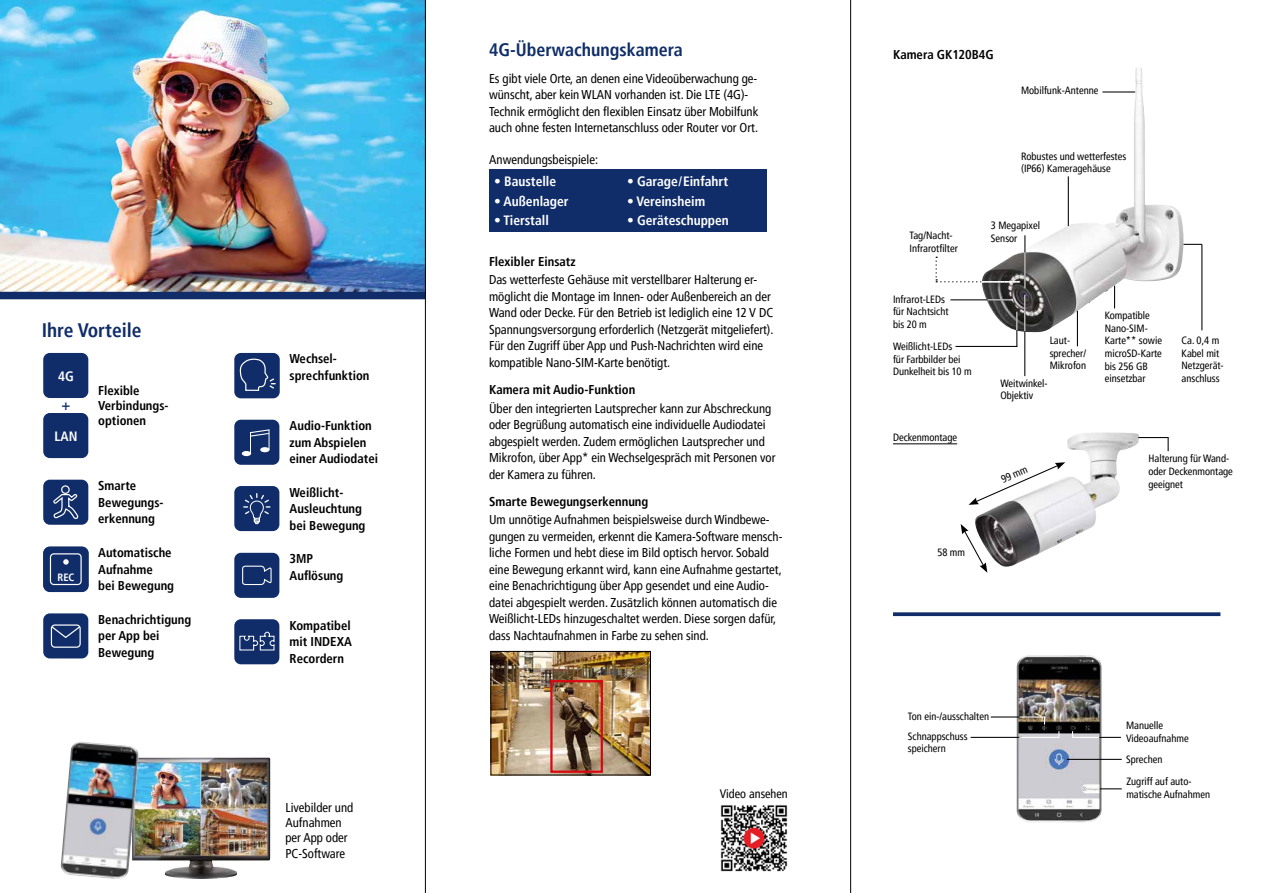
<style>
.page{position:relative;width:1263px;height:893px;background:#fff}
.page>*{position:absolute;margin:0;border:0;box-sizing:border-box;transform-origin:0 0}
.t1{font:700 condensed 19.5px "Frutiger LT Pro";color:#102d69}
.t2{font:700 condensed 18px "Frutiger LT Pro";color:#102d69}
.t3{font:700 condensed 15px "Frutiger LT Pro";color:#102d69}
.t4{font:700 condensed 13.5px "Frutiger LT Pro";color:#fff}
.t5{font:condensed 12.75px/16.5px "Frutiger LT Pro";color:#000}
.t6{font:700 condensed 12.75px/16.5px "Frutiger LT Pro";color:#000}
.t7{font:condensed 12.3px "Frutiger LT Pro";color:#000}
.t8{font:condensed 10.5px/12.6px "Frutiger LT Pro";color:#000}
.t9{font:700 condensed 10.5px "Frutiger LT Pro";color:#fff}
</style>
<div class="page">
<img style="left:980px;top:67px;width:203px;height:265px">
<img style="left:0;top:0;width:425px;height:292px">
<div style="left:0;top:292px;width:425px;height:7px;background:#102d69"></div>
<img style="left:139px;top:758px;width:131px;height:121px">
<img style="left:60px;top:742px;width:79px;height:137px">
<img style="left:720px;top:805px;width:68px;height:67px">
<hr style="left:1068px;top:176px;width:1px;height:50px;background:#000">
<hr style="left:1201px;top:244px;width:1px;height:86px;background:#000">
<svg style="left:1183px;top:244px;width:19px;height:1px"></svg>
<hr style="left:1102px;top:91px;width:33px;height:2px;background:#000">
<svg style="left:935px;top:257px;width:86px;height:25px"></svg>
<hr style="left:1024px;top:295px;width:1px;height:81px;background:#000">
<hr style="left:1016px;top:312px;width:1px;height:35px;background:#000">
<hr style="left:1024px;top:295px;width:1px;height:36px;background:#fff">
<svg style="left:1016px;top:312px;width:1px;height:18px"></svg>
<hr style="left:950px;top:299px;width:59px;height:1px;background:#000">
<hr style="left:955px;top:346px;width:62px;height:1px;background:#000">
<svg style="left:987px;top:299px;width:26px;height:1px"></svg>
<hr style="left:1077px;top:311px;width:1px;height:35px;background:#000">
<svg style="left:1114px;top:286px;width:1px;height:22px"></svg>
<hr style="left:1024px;top:235px;width:1px;height:53px;background:#000">
<hr style="left:1024px;top:252px;width:1px;height:36px;background:#fff">
<div style="left:234px;top:420px;width:45px;height:45px;background:#102d69;border-radius:7px"></div>
<svg style="left:242px;top:429px;width:32px;height:36px"></svg>
<div style="left:43px;top:413px;width:45px;height:45px;background:#102d69;border-radius:7px"></div>
<div style="left:43px;top:353px;width:45px;height:45px;background:#102d69;border-radius:7px"></div>
<img style="left:492px;top:653px;width:157px;height:120px">
<div style="left:490px;top:651px;width:161px;height:124px;border:1px solid #000"></div>
<div style="left:550px;top:680px;width:53px;height:93px;border:2px solid #db0812"></div>
<svg style="left:893px;top:612px;width:327px;height:4px"></svg>
<hr style="left:893px;top:443px;width:64px;height:1px;background:#000">
<img style="left:975px;top:432px;width:164px;height:135px">
<hr style="left:1138px;top:437px;width:30px;height:1px;background:#000">
<svg style="left:1167px;top:437px;width:2px;height:14px"></svg>
<svg style="left:968px;top:462px;width:97px;height:43px"></svg>
<svg style="left:961px;top:524px;width:26px;height:49px"></svg>
<img style="left:1017px;top:655px;width:84px;height:167px">
<hr style="left:1067px;top:759px;width:55px;height:1px;background:#000">
<svg style="left:1100px;top:788px;width:22px;height:1px"></svg>
<hr style="left:971px;top:737px;width:51px;height:1px;background:#000">
<hr style="left:991px;top:716px;width:30px;height:1px;background:#000">
<hr style="left:1019px;top:737px;width:40px;height:1px;background:#fff">
<svg style="left:1019px;top:716px;width:26px;height:9px"></svg>
<svg style="left:1072px;top:731px;width:49px;height:7px"></svg>
<div style="left:234px;top:353px;width:46px;height:45px;background:#102d69;border-radius:7px"></div>
<svg style="left:239px;top:358px;width:36px;height:33px"></svg>
<div style="left:43px;top:480px;width:45px;height:45px;background:#102d69;border-radius:7px"></div>
<div style="left:61px;top:485px;width:9px;height:9px;border:1px solid #fff;border-radius:50%"></div>
<svg style="left:53px;top:493px;width:26px;height:26px"></svg>
<div style="left:234px;top:553px;width:45px;height:45px;background:#102d69;border-radius:7px"></div>
<svg style="left:242px;top:565px;width:30px;height:21px"></svg>
<svg style="left:43px;top:547px;width:46px;height:45px"></svg>
<div style="left:43px;top:547px;width:45px;height:45px;background:#102d69;border-radius:7px"></div>
<div style="left:50px;top:553px;width:32px;height:32px;border:1px solid #fff;border-radius:3px"></div>
<svg style="left:63px;top:559px;width:6px;height:6px"></svg>
<div style="left:234px;top:486px;width:45px;height:45px;background:#102d69;border-radius:7px"></div>
<svg style="left:242px;top:493px;width:29px;height:39px"></svg>
<div style="left:489px;top:170px;width:278px;height:62px;background:#102d69"></div>
<div style="left:43px;top:613px;width:45px;height:45px;background:#102d69;border-radius:7px"></div>
<div style="left:51px;top:624px;width:30px;height:24px;border:1px solid #fff;border-radius:3px"></div>
<svg style="left:50px;top:624px;width:31px;height:15px"></svg>
<div style="left:234px;top:619px;width:45px;height:45px;background:#102d69;border-radius:7px"></div>
<svg style="left:239px;top:631px;width:36px;height:20px"></svg>
<hr style="left:425px;top:0;width:1px;height:893px;background:#000">
<hr style="left:850px;top:0;width:1px;height:893px;background:#000">
<h1 class="t1" style="left:42px;top:318px;width:101px">Ihre Vorteile</h1>
<p class="t4" style="left:58px;top:368px;width:17px">4G</p>
<p class="t3" style="left:61px;top:396px;width:10px">+</p>
<p class="t4" style="left:54px;top:428px;width:24px">LAN</p>
<p class="t6" style="left:98px;top:383px;width:72px;line-height:15.3px">Flexible<br>Verbindungs&shy;optionen</p>
<p class="t6" style="left:290px;top:351px;width:81px">Wechsel&shy;sprechfunktion</p>
<p class="t6" style="left:290px;top:417px;width:90px">Audio-Funktion zum Abspielen einer Audiodatei</p>
<p class="t9" style="left:58px;top:571px;width:18px">REC</p>
<p class="t6" style="left:98px;top:478px;width:67px">Smarte<br>Bewegungs&shy;erkennung</p>
<p class="t6" style="left:290px;top:484px;width:77px">Weißlicht-<br>Ausleuchtung bei Bewegung</p>
<p class="t6" style="left:98px;top:544px;width:77px">Automatische<br>Aufnahme<br>bei Bewegung</p>
<p class="t6" style="left:98px;top:611px;width:95px">Benachrichtigung per App bei<br>Bewegung</p>
<p class="t6" style="left:290px;top:551px;width:55px">3MP<br>Auflösung</p>
<p class="t6" style="left:290px;top:617px;width:64px;text-align:justify">Kompatibel mit INDEXA Recordern</p>
<p class="t5" style="left:285px;top:800px;width:69px;line-height:15.3px">Livebilder und<br>Aufnahmen per App oder<br>PC-Software</p>
<h2 class="t2" style="left:489px;top:39px;width:195px">4G-Überwachungskamera</h2>
<p class="t5" style="left:489px;top:70px;width:271px">Es gibt viele Orte, an denen eine Videoüberwachung ge&shy;wünscht, aber kein WLAN vorhanden ist. Die LTE (4G)- Technik ermöglicht den flexiblen Einsatz über Mobilfunk auch ohne festen Internetanschluss oder Router vor Ort.</p>
<p class="t5" style="left:489px;top:151px;width:110px">Anwendungsbeispiele:</p>
<p class="t4" style="left:494px;top:174px;width:64px">• Baustelle</p>
<p class="t4" style="left:494px;top:193px;width:76px">• Außenlager</p>
<p class="t4" style="left:494px;top:213px;width:56px">• Tierstall</p>
<p class="t4" style="left:627px;top:174px;width:103px">• Garage/Einfahrt</p>
<p class="t4" style="left:627px;top:193px;width:80px">• Vereinsheim</p>
<p class="t4" style="left:627px;top:213px;width:103px">• Geräteschuppen</p>
<p class="t6" style="left:489px;top:253px;width:88px">Flexibler Einsatz</p>
<p class="t5" style="left:489px;top:272px;width:286px">Das wetterfeste Gehäuse mit verstellbarer Halterung er&shy;möglicht die Montage im Innen- oder Außenbereich an der Wand oder Decke. Für den Betrieb ist lediglich eine 12 V DC Spannungsversorgung erforderlich (Netzgerät mitgeliefert).<br>Für den Zugriff über App und Push-Nachrichten wird eine kompatible Nano-SIM-Karte benötigt.</p>
<p class="t6" style="left:489px;top:381px;width:148px">Kamera mit Audio-Funktion</p>
<p class="t5" style="left:489px;top:400px;width:288px">Über den integrierten Lautsprecher kann zur Abschreckung oder Begrüßung automatisch eine individuelle Audiodatei abgespielt werden. Zudem ermöglichen Lautsprecher und Mikrofon, über App* ein Wechselgespräch mit Personen vor der Kamera zu führen.</p>
<p class="t6" style="left:489px;top:493px;width:161px">Smarte Bewegungserkennung</p>
<p class="t5" style="left:489px;top:512px;width:295px">Um unnötige Aufnahmen beispielsweise durch Windbewe&shy;gungen zu vermeiden, erkennt die Kamera-Software mensch&shy;liche Formen und hebt diese im Bild optisch hervor. Sobald eine Bewegung erkannt wird, kann eine Aufnahme gestartet, eine Benachrichtigung über App gesendet und eine Audio&shy;datei abgespielt werden. Zusätzlich können automatisch die Weißlicht-LEDs hinzugeschaltet werden. Diese sorgen dafür, dass Nachtaufnahmen in Farbe zu sehen sind.</p>
<p class="t7" style="left:720px;top:786px;width:69px">Video ansehen</p>
<p class="t6" style="left:893px;top:46px;width:102px">Kamera GK120B4G</p>
<p class="t8" style="left:1021px;top:85px;width:79px">Mobilfunk-Antenne</p>
<p class="t8" style="left:1021px;top:150px;width:107px">Robustes und wetterfestes (IP66) Kameragehäuse</p>
<p class="t8" style="left:909px;top:229px;width:50px">Tag/Nacht-<br>Infrarotfilter</p>
<p class="t8" style="left:893px;top:293px;width:57px">Infrarot-LEDs für Nachtsicht bis 20 m</p>
<p class="t8" style="left:893px;top:340px;width:80px">Weißlicht-LEDs<br>für Farbbilder bei<br>Dunkelheit bis 10 m</p>
<p class="t8" style="left:893px;top:431px;width:66px">Deckenmontage</p>
<p class="t8" style="left:991px;top:219px;width:51px">3 Megapixel<br>Sensor</p>
<p class="t8" style="left:1050px;top:334px;width:38px">Laut&shy;sprecher/<br>Mikrofon</p>
<p class="t8" style="left:1000px;top:377px;width:49px">Weitwinkel-<br>Objektiv</p>
<p class="t8" style="left:1105px;top:309px;width:59px">Kompatible<br>Nano-SIM-<br>Karte** sowie microSD-Karte bis 256 GB einsetzbar</p>
<p class="t8" style="left:1181px;top:334px;width:43px">Ca. 0,4 m<br>Kabel mit<br>Netzgerät&shy;anschluss</p>
<p class="t8" style="left:999px;top:473px;width:29px;rotate:-23deg">99 mm</p>
<p class="t8" style="left:1148px;top:453px;width:86px">Halterung für Wand&shy;oder Deckenmontage geeignet</p>
<p class="t8" style="left:937px;top:546px;width:29px">58 mm</p>
<p class="t8" style="left:908px;top:710px;width:83px">Ton ein-/ausschalten</p>
<p class="t8" style="left:908px;top:730px;width:61px">Schnappschuss speichern</p>
<p class="t8" style="left:1126px;top:720px;width:64px">Manuelle<br>Videoaufnahme</p>
<p class="t8" style="left:1126px;top:775px;width:85px">Zugriff auf auto&shy;matische Aufnahmen</p>
<p class="t8" style="left:1126px;top:753px;width:38px">Sprechen</p>
</div>
